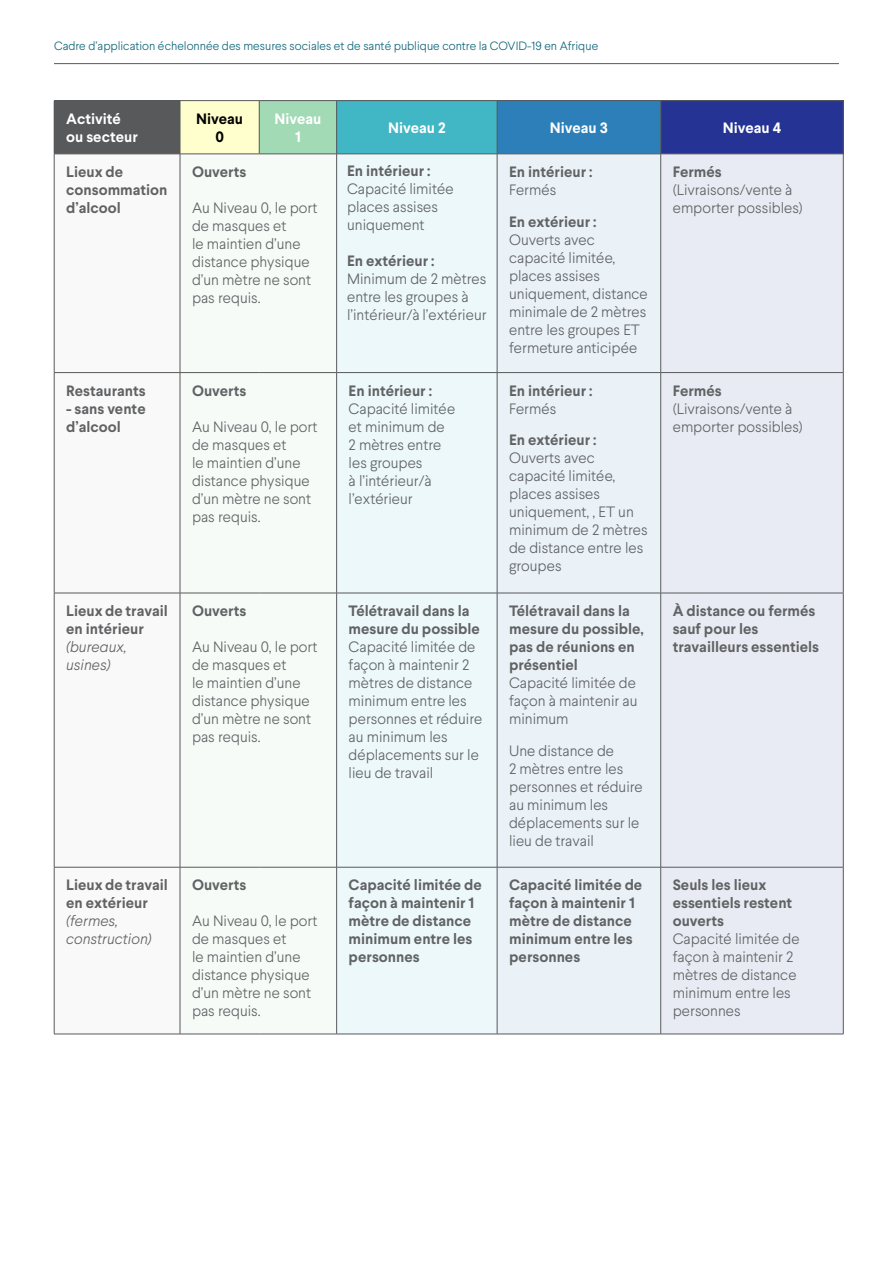
<style>
.page{position:relative;width:893px;height:1263px;background:#fff}
.page>*{position:absolute;margin:0;border:0;box-sizing:border-box;transform-origin:0 0}
.Body_copy{font:300 15px/18px "Larsseit";color:#616264}
.Body_copy-2{font:700 15px/18px "Larsseit";color:#616264}
.Body_copy-3{font:700 15px/18px "Larsseit";color:#fff}
.Body_copy-4{font:700 15px/18px "Larsseit";color:#000;text-align:center}
.t1{font:300 12px "Larsseit";color:#0f667a}
.s1{font-weight:700}
.s2{font-weight:300}
.s3{font-weight:300;font-style:italic}
</style>
<div class="page">
<hr style="left:54px;top:63px;width:785px;height:1px;background:#58595b">
<div style="left:54px;top:101px;width:126px;height:53px;background:#58595b"></div>
<div style="left:180px;top:101px;width:79px;height:53px;background:#ffffcd"></div>
<div style="left:259px;top:101px;width:78px;height:53px;background:#a1dab4"></div>
<div style="left:337px;top:101px;width:160px;height:53px;background:#41b6c4"></div>
<div style="left:497px;top:101px;width:164px;height:53px;background:#2c7fb8"></div>
<div style="left:661px;top:101px;width:182px;height:53px;background:#253494"></div>
<svg style="left:55px;top:155px;width:125px;height:879px"></svg>
<div style="left:181px;top:373px;width:155px;height:661px;background:#f6fbf8"></div>
<div style="left:337px;top:155px;width:160px;height:879px;background:#ecf8f9"></div>
<div style="left:498px;top:155px;width:162px;height:879px;background:#eaf2f8"></div>
<svg style="left:661px;top:155px;width:182px;height:879px;background:#e6e8f1"></svg>
<hr style="left:54px;top:154px;width:1px;height:218px;background:#58595b">
<hr style="left:497px;top:154px;width:1px;height:218px;background:#58595b">
<hr style="left:660px;top:154px;width:1px;height:218px;background:#58595b">
<hr style="left:843px;top:154px;width:1px;height:218px;background:#58595b">
<hr style="left:54px;top:372px;width:126px;height:1px;background:#58595b">
<hr style="left:54px;top:373px;width:1px;height:220px;background:#58595b">
<hr style="left:337px;top:372px;width:160px;height:1px;background:#58595b">
<hr style="left:497px;top:372px;width:164px;height:1px;background:#58595b">
<hr style="left:497px;top:373px;width:1px;height:220px;background:#58595b">
<hr style="left:661px;top:372px;width:182px;height:1px;background:#58595b">
<hr style="left:660px;top:373px;width:1px;height:220px;background:#58595b">
<hr style="left:843px;top:373px;width:1px;height:220px;background:#58595b">
<hr style="left:54px;top:593px;width:126px;height:1px;background:#58595b">
<hr style="left:54px;top:593px;width:1px;height:274px;background:#58595b">
<hr style="left:337px;top:593px;width:160px;height:1px;background:#58595b">
<hr style="left:497px;top:593px;width:164px;height:1px;background:#58595b">
<hr style="left:497px;top:593px;width:1px;height:274px;background:#58595b">
<hr style="left:661px;top:593px;width:182px;height:1px;background:#58595b">
<hr style="left:660px;top:593px;width:1px;height:274px;background:#58595b">
<hr style="left:843px;top:593px;width:1px;height:274px;background:#58595b">
<hr style="left:54px;top:867px;width:126px;height:1px;background:#58595b">
<hr style="left:54px;top:867px;width:1px;height:167px;background:#58595b">
<hr style="left:337px;top:867px;width:160px;height:1px;background:#58595b">
<hr style="left:497px;top:867px;width:164px;height:1px;background:#58595b">
<hr style="left:497px;top:867px;width:1px;height:167px;background:#58595b">
<hr style="left:661px;top:867px;width:182px;height:1px;background:#58595b">
<hr style="left:660px;top:867px;width:1px;height:167px;background:#58595b">
<hr style="left:843px;top:867px;width:1px;height:167px;background:#58595b">
<hr style="left:54px;top:1034px;width:126px;height:1px;background:#58595b">
<hr style="left:337px;top:1034px;width:160px;height:1px;background:#58595b">
<hr style="left:497px;top:1034px;width:164px;height:1px;background:#58595b">
<hr style="left:661px;top:1034px;width:182px;height:1px;background:#58595b">
<hr style="left:180px;top:154px;width:1px;height:218px;background:#58595b">
<hr style="left:336px;top:154px;width:1px;height:218px;background:#58595b">
<hr style="left:180px;top:372px;width:79px;height:1px;background:#58595b">
<hr style="left:180px;top:373px;width:1px;height:220px;background:#58595b">
<hr style="left:259px;top:372px;width:78px;height:1px;background:#58595b">
<hr style="left:336px;top:373px;width:1px;height:220px;background:#58595b">
<hr style="left:180px;top:593px;width:79px;height:1px;background:#58595b">
<hr style="left:180px;top:593px;width:1px;height:274px;background:#58595b">
<hr style="left:259px;top:593px;width:78px;height:1px;background:#58595b">
<hr style="left:336px;top:593px;width:1px;height:274px;background:#58595b">
<hr style="left:180px;top:867px;width:79px;height:1px;background:#58595b">
<hr style="left:180px;top:867px;width:1px;height:167px;background:#58595b">
<hr style="left:259px;top:867px;width:78px;height:1px;background:#58595b">
<hr style="left:336px;top:867px;width:1px;height:167px;background:#58595b">
<hr style="left:180px;top:1034px;width:79px;height:1px;background:#58595b">
<hr style="left:259px;top:1034px;width:78px;height:1px;background:#58595b">
<hr style="left:54px;top:100px;width:126px;height:1px;background:#58595b">
<hr style="left:180px;top:100px;width:79px;height:1px;background:#58595b">
<hr style="left:180px;top:101px;width:1px;height:53px;background:#58595b">
<hr style="left:259px;top:100px;width:78px;height:1px;background:#58595b">
<hr style="left:259px;top:101px;width:1px;height:53px;background:#58595b">
<hr style="left:337px;top:100px;width:160px;height:1px;background:#58595b">
<hr style="left:336px;top:101px;width:1px;height:53px;background:#58595b">
<hr style="left:497px;top:100px;width:164px;height:1px;background:#58595b">
<hr style="left:497px;top:101px;width:1px;height:53px;background:#58595b">
<hr style="left:661px;top:100px;width:182px;height:1px;background:#58595b">
<hr style="left:660px;top:101px;width:1px;height:53px;background:#58595b">
<hr style="left:843px;top:101px;width:1px;height:53px;background:#58595b">
<hr style="left:54px;top:154px;width:126px;height:1px;background:#58595b">
<hr style="left:180px;top:154px;width:79px;height:1px;background:#58595b">
<hr style="left:259px;top:154px;width:78px;height:1px;background:#58595b">
<hr style="left:337px;top:154px;width:160px;height:1px;background:#58595b">
<hr style="left:497px;top:154px;width:164px;height:1px;background:#58595b">
<hr style="left:661px;top:154px;width:182px;height:1px;background:#58595b">
<p class="t1" style="left:54px;top:39px;width:546px">Cadre d’application échelonnée des mesures sociales et de santé publique contre la COVID-19 en Afrique</p>
<p class="Body_copy-3" style="left:66px;top:110px;width:73px">Activité ou secteur</p>
<p class="Body_copy-4" style="left:196px;top:110px;width:48px">Niveau<br>0</p>
<p class="Body_copy-3" style="left:274px;top:110px;width:48px;text-align:center">Niveau<br>1</p>
<p class="Body_copy-3" style="left:388px;top:119px;width:59px">Niveau 2</p>
<p class="Body_copy-3" style="left:550px;top:119px;width:60px">Niveau 3</p>
<p class="Body_copy-3" style="left:723px;top:119px;width:60px">Niveau 4</p>
<p class="Body_copy-2" style="left:66px;top:163px;width:103px">Lieux de consommation d’alcool</p>
<p class="Body_copy-2" style="left:192px;top:163px;width:56px">Ouverts</p>
<p class="Body_copy" style="left:347px;top:161px;width:108px"><span class="s1">En intérieur :<br></span>Capacité limitée places assises uniquement</p>
<p class="Body_copy" style="left:347px;top:251px;width:141px"><span class="s1">En extérieur :<br></span>Minimum de 2 mètres entre les groupes à l’intérieur/à l’extérieur</p>
<p class="Body_copy-2" style="left:509px;top:163px;width:85px">En intérieur :<br><span class="s2">Fermés</span></p>
<p class="Body_copy" style="left:509px;top:212px;width:140px"><span class="s1">En extérieur :<br></span>Ouverts avec capacité limitée, places assises uniquement, distance minimale de 2 mètres entre les groupes ET fermeture anticipée</p>
<p class="Body_copy" style="left:673px;top:163px;width:132px"><span class="s1">Fermés </span>(Livraisons/vente à emporter possibles)</p>
<p class="Body_copy" style="left:192px;top:199px;width:127px">Au Niveau 0, le port de masques et<br>le maintien d’une distance physique d’un mètre ne sont pas requis.</p>
<p class="Body_copy-2" style="left:66px;top:382px;width:81px">Restaurants</p>
<p class="Body_copy-2" style="left:66px;top:400px;width:81px">- sans vente d’alcool</p>
<p class="Body_copy-2" style="left:192px;top:382px;width:56px">Ouverts</p>
<p class="Body_copy" style="left:192px;top:417px;width:127px">Au Niveau 0, le port de masques et<br>le maintien d’une distance physique d’un mètre ne sont pas requis.</p>
<p class="Body_copy-2" style="left:66px;top:602px;width:103px">Lieux de travail en intérieur <span class="s3">(bureaux, usines)</span></p>
<p class="Body_copy-2" style="left:192px;top:602px;width:56px">Ouverts</p>
<p class="Body_copy" style="left:192px;top:638px;width:127px">Au Niveau 0, le port de masques et<br>le maintien d’une distance physique d’un mètre ne sont pas requis.</p>
<p class="Body_copy-2" style="left:66px;top:876px;width:103px">Lieux de travail en extérieur <span class="s3">(fermes, construction)</span></p>
<p class="Body_copy-2" style="left:192px;top:876px;width:56px">Ouverts</p>
<p class="Body_copy" style="left:192px;top:912px;width:127px">Au Niveau 0, le port de masques et<br>le maintien d’une distance physique d’un mètre ne sont pas requis.</p>
<p class="Body_copy" style="left:349px;top:381px;width:108px"><span class="s1">En intérieur :<br></span>Capacité limitée et minimum de<br>2 mètres entre les groupes<br>à l’intérieur/à l’extérieur</p>
<p class="Body_copy-2" style="left:509px;top:382px;width:85px">En intérieur :<br><span class="s2">Fermés</span></p>
<p class="Body_copy" style="left:509px;top:431px;width:140px"><span class="s1">En extérieur :<br></span>Ouverts avec capacité limitée, places assises uniquement, , ET un minimum de 2 mètres de distance entre les groupes</p>
<p class="Body_copy" style="left:349px;top:602px;width:135px"><span class="s1">Télétravail dans la mesure du possible<br></span>Capacité limitée de façon à maintenir 2 mètres de distance minimum entre les personnes et réduire au minimum les déplacements sur le lieu de travail</p>
<p class="Body_copy-2" style="left:509px;top:602px;width:136px">Télétravail dans la mesure du possible, pas de réunions en présentiel<br><span class="s2">Capacité limitée de façon à maintenir au minimum</span></p>
<p class="Body_copy" style="left:509px;top:741px;width:135px">Une distance de<br>2 mètres entre les personnes et réduire au minimum les déplacements sur le lieu de travail</p>
<p class="Body_copy" style="left:673px;top:381px;width:132px"><span class="s1">Fermés </span>(Livraisons/vente à emporter possibles)</p>
<p class="Body_copy-2" style="left:673px;top:602px;width:148px">À distance ou fermés sauf pour les travailleurs essentiels</p>
<p class="Body_copy-2" style="left:349px;top:876px;width:135px">Capacité limitée de façon à maintenir 1 mètre de distance minimum entre les personnes</p>
<p class="Body_copy-2" style="left:509px;top:876px;width:135px">Capacité limitée de façon à maintenir 1 mètre de distance minimum entre les personnes</p>
<p class="Body_copy" style="left:673px;top:876px;width:128px"><span class="s1">Seuls les lieux essentiels restent ouverts<br></span>Capacité limitée de façon à maintenir 2 mètres de distance minimum entre les personnes</p>
</div>
